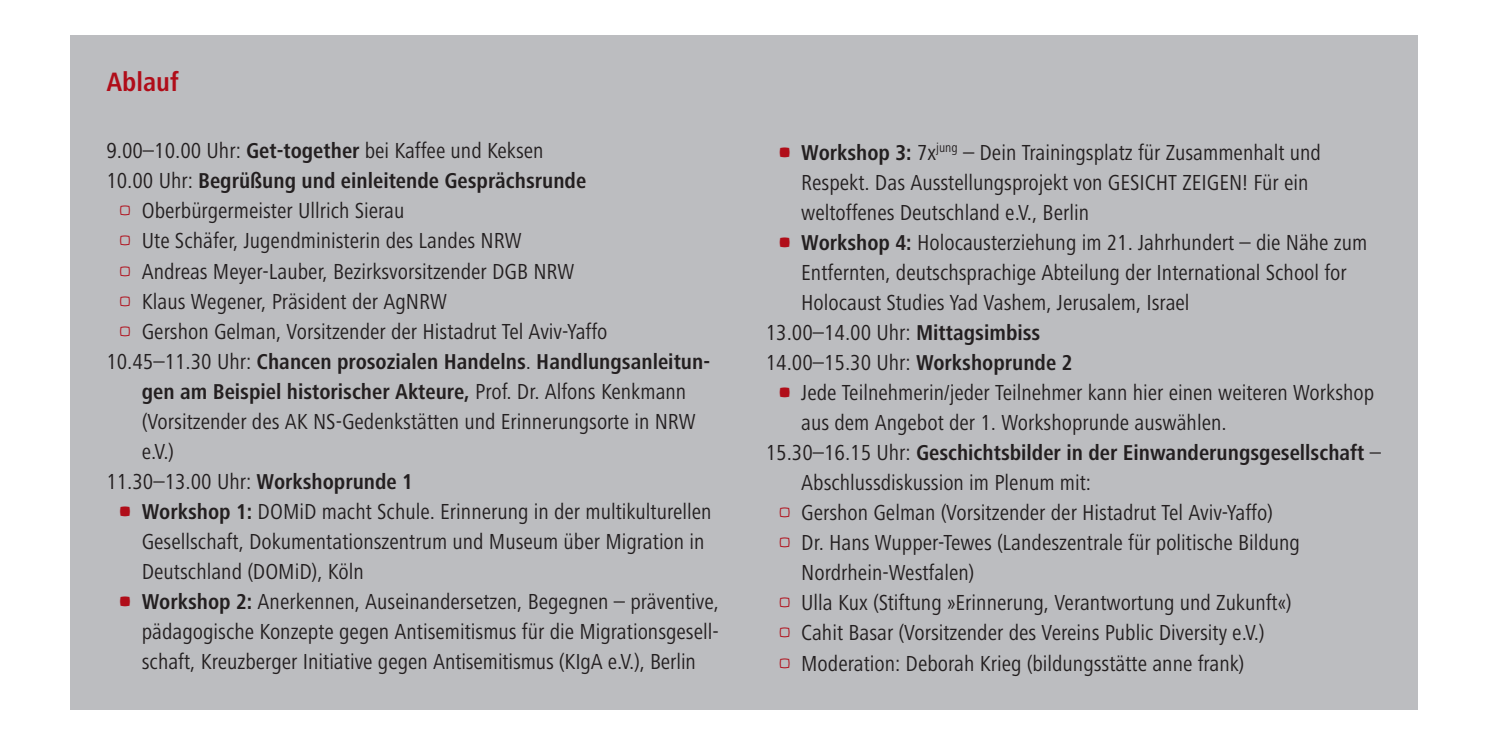
<style>
.page{position:relative;width:1489px;height:745px;background:#fff}
.page>*{position:absolute;margin:0;border:0;box-sizing:border-box;transform-origin:0 0}
.t1{font:700 condensed 27.5px "Frutiger Next LT";color:#b00d19}
.t2{font:condensed 22.5px/30px "Frutiger Next LT";color:#231f20}
.t3{font:700 condensed 22.25px/30px "Frutiger Next LT";color:#231f20;text-align:center}
.s1{font-weight:700;font-size:22.25px}
.s2{font-weight:400;font-size:22.5px}
</style>
<div class="page">
<div style="left:71px;top:35px;width:1346px;height:674px;background:#bcbdc0"></div>
<p class="t1" style="left:106px;top:72px;width:74px">Ablauf</p>
<p class="t2" style="left:106px;top:138px;width:439px">9.00–10.00 Uhr: <span class="s1">Get-together</span> bei Kaffee und Keksen</p>
<p class="t3" style="left:106px;top:168px;width:481px"><span class="s2">10.00 Uhr:</span> Begrüßung und einleitende Gesprächsrunde</p>
<p class="t2" style="left:142px;top:198px;width:467px">Oberbürgermeister Ullrich Sierau<br>Ute Schäfer, Jugendministerin des Landes NRW<br>Andreas Meyer-Lauber, Bezirksvorsitzender DGB NRW Klaus Wegener, Präsident der AgNRW<br>Gershon Gelman, Vorsitzender der Histadrut Tel Aviv-Yaffo</p>
<p class="t3" style="left:106px;top:348px;width:605px"><span class="s2">10.45–11.30 Uhr:</span> Chancen prosozialen Handelns<span class="s2">.</span> Handlungsanleitun&shy;gen am Beispiel historischer Akteure, <span class="s2">Prof. Dr. Alfons Kenkmann</span></p>
<p class="t2" style="left:142px;top:408px;width:555px">(Vorsitzender des AK NS-Gedenkstätten und Erinnerungsorte in NRW</p>
<p class="t2" style="left:142px;top:438px;width:34px">e.V.)</p>
<p class="t2" style="left:106px;top:468px;width:308px">11.30–13.00 Uhr: <span class="s1">Workshoprunde 1</span></p>
<p class="t2" style="left:142px;top:498px;width:571px"><span class="s1">Workshop 1:</span> DOMiD macht Schule. Erinnerung in der multikulturellen</p>
<p class="t2" style="left:142px;top:528px;width:564px">Gesellschaft, Dokumentationszentrum und Museum über Migration in</p>
<p class="t2" style="left:142px;top:558px;width:223px">Deutschland (DOMiD), Köln</p>
<p class="t2" style="left:142px;top:588px;width:579px"><span class="s1">Workshop 2:</span> Anerkennen, Auseinandersetzen, Begegnen – präventive,</p>
<p class="t2" style="left:142px;top:618px;width:578px">pädagogische Konzepte gegen Antisemitismus für die Migrationsgesell-</p>
<p class="t2" style="left:142px;top:648px;width:555px">schaft, Kreuzberger Initiative gegen Antisemitismus (KIgA e.V.), Berlin</p>
<p class="t2" style="left:801px;top:140px;width:521px"><span class="s1">Workshop 3:</span> 7x<sup>jung</sup> – Dein Trainingsplatz für Zusammenhalt und</p>
<p class="t2" style="left:801px;top:170px;width:509px">Respekt. Das Ausstellungsprojekt von GESICHT ZEIGEN! Für ein</p>
<p class="t2" style="left:801px;top:200px;width:289px">weltoffenes Deutschland e.V., Berlin</p>
<p class="t2" style="left:801px;top:230px;width:567px"><span class="s1">Workshop 4:</span> Holocausterziehung im 21. Jahrhundert – die Nähe zum</p>
<p class="t2" style="left:801px;top:260px;width:547px">Entfernten, deutschsprachige Abteilung der International School for</p>
<p class="t2" style="left:801px;top:290px;width:390px">Holocaust Studies Yad Vashem, Jerusalem, Israel</p>
<p class="t2" style="left:765px;top:320px;width:276px">13.00–14.00 Uhr: <span class="s1">Mittagsimbiss</span></p>
<p class="t2" style="left:765px;top:350px;width:308px">14.00–15.30 Uhr: <span class="s1">Workshoprunde 2</span></p>
<p class="t2" style="left:801px;top:380px;width:574px">Jede Teilnehmerin/jeder Teilnehmer kann hier einen weiteren Workshop</p>
<p class="t2" style="left:801px;top:410px;width:427px">aus dem Angebot der 1. Workshoprunde auswählen.</p>
<p class="t3" style="left:765px;top:440px;width:616px"><span class="s2">15.30–16.15 Uhr:</span> Geschichtsbilder in der Einwanderungsgesellschaft <span class="s2">–</span></p>
<p class="t2" style="left:801px;top:470px;width:500px">Abschlussdiskussion im Plenum mit:<br>Gershon Gelman (Vorsitzender der Histadrut Tel Aviv-Yaffo)<br>Dr. Hans Wupper-Tewes (Landeszentrale für politische Bildung Nordrhein-Westfalen)<br>Ulla Kux (Stiftung »Erinnerung, Verantwortung und Zukunft«)<br>Cahit Basar (Vorsitzender des Vereins Public Diversity e.V.)<br>Moderation: Deborah Krieg (bildungsstätte anne frank)</p>
</div>
